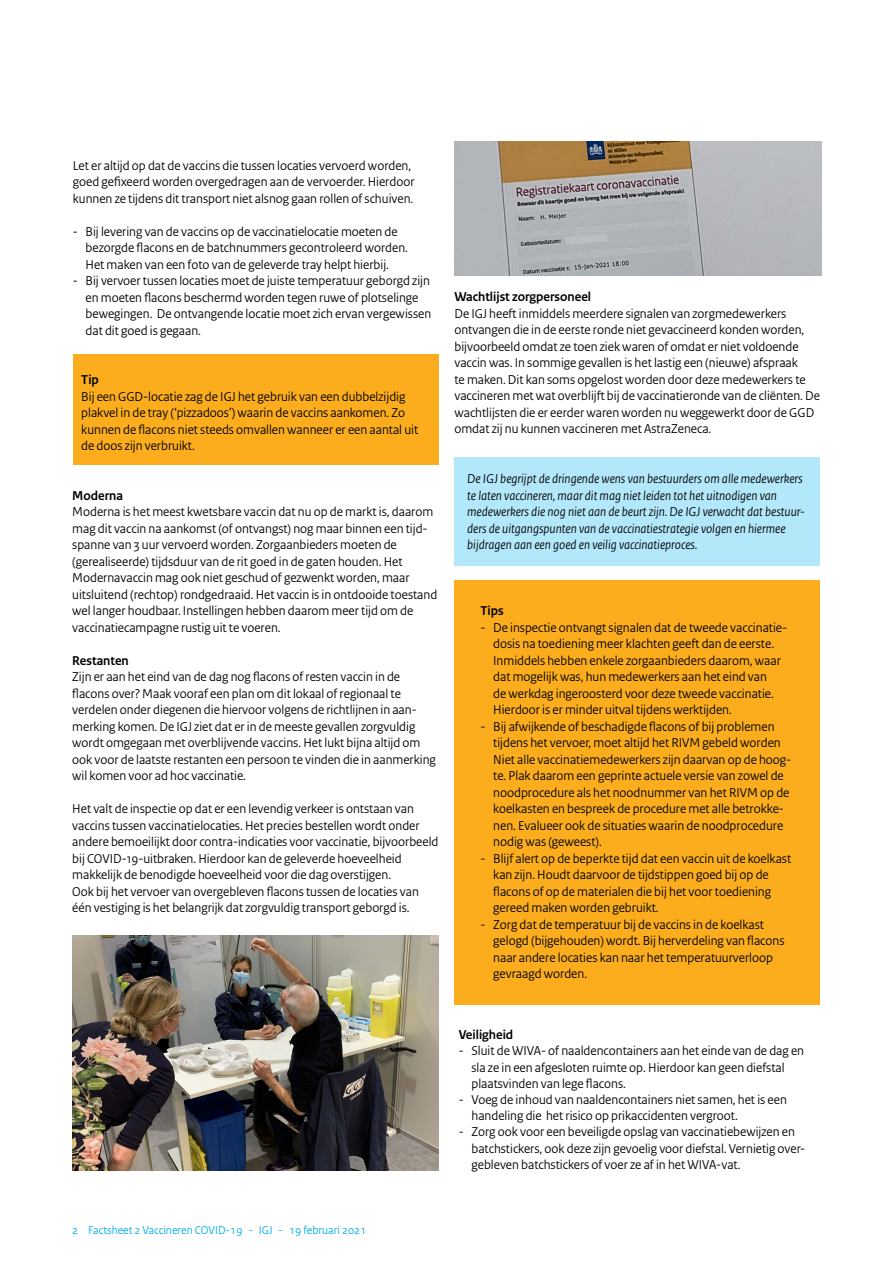
<style>
.page{position:relative;width:893px;height:1263px;background:#fff}
.page>*{position:absolute;margin:0;border:0;box-sizing:border-box;transform-origin:0 0}
.t1{font:13.5px/16.5px "Rijksoverheid Sans Heading";color:#000}
.t2{font:italic 13.5px/16.5px "Rijksoverheid Sans Heading";color:#000}
.t3{font:700 13.5px "Rijksoverheid Sans Heading";color:#000}
.t4{font:12px "Rijksoverheid Sans";color:#00aeef}
</style>
<div class="page">
<div style="left:73px;top:354px;width:365px;height:111px;background:#fbad1d"></div>
<div style="left:454px;top:457px;width:366px;height:109px;background:#b3e7fa"></div>
<div style="left:454px;top:580px;width:366px;height:424px;background:#fbad1d"></div>
<img style="left:72px;top:935px;width:366px;height:236px">
<img style="left:454px;top:142px;width:367px;height:134px">
<svg style="left:564px;top:234px;width:45px;height:11px"></svg>
<p class="t1" style="left:73px;top:157px;width:343px">Let er altijd op dat de vaccins die tussen locaties vervoerd worden, goed gefixeerd worden overgedragen aan de vervoerder. Hierdoor kunnen ze tijdens dit transport niet alsnog gaan rollen of schuiven.</p>
<p class="t1" style="left:86px;top:223px;width:324px;text-indent:-13px">- Bij levering van de vaccins op de vaccinatielocatie moeten de bezorgde flacons en de batchnummers gecontroleerd worden.<br>Het maken van een foto van de geleverde tray helpt hierbij.</p>
<p class="t1" style="left:86px;top:273px;width:347px;text-indent:-13px">- Bij vervoer tussen locaties moet de juiste temperatuur geborgd zijn en moeten flacons beschermd worden tegen ruwe of plotselinge bewegingen. De ontvangende locatie moet zich ervan vergewissen dat dit goed is gegaan.</p>
<p class="t3" style="left:81px;top:372px;width:19px">Tip</p>
<p class="t1" style="left:81px;top:388px;width:338px">Bij een GGD-locatie zag de IGJ het gebruik van een dubbelzijdig plakvel in de tray (‘pizzadoos’) waarin de vaccins aankomen. Zo kunnen de flacons niet steeds omvallen wanneer er een aantal uit de doos zijn verbruikt.</p>
<p class="t3" style="left:72px;top:488px;width:52px">Moderna</p>
<p class="t1" style="left:72px;top:504px;width:366px">Moderna is het meest kwetsbare vaccin dat nu op de markt is, daarom mag dit vaccin na aankomst (of ontvangst) nog maar binnen een tijd&shy;spanne van 3 uur vervoerd worden. Zorgaanbieders moeten de (gerealiseerde) tijdsduur van de rit goed in de gaten houden. Het Modernavaccin mag ook niet geschud of gezwenkt worden, maar uitsluitend (rechtop) rondgedraaid. Het vaccin is in ontdooide toestand wel langer houdbaar. Instellingen hebben daarom meer tijd om de vaccinatiecampagne rustig uit te voeren.</p>
<p class="t3" style="left:72px;top:652px;width:58px">Restanten</p>
<p class="t1" style="left:72px;top:668px;width:365px">Zijn er aan het eind van de dag nog flacons of resten vaccin in de flacons over? Maak vooraf een plan om dit lokaal of regionaal te verdelen onder diegenen die hiervoor volgens de richtlijnen in aan&shy;merking komen. De IGJ ziet dat er in de meeste gevallen zorgvuldig wordt omgegaan met overblijvende vaccins. Het lukt bijna altijd om ook voor de laatste restanten een persoon te vinden die in aanmerking wil komen voor ad hoc vaccinatie.</p>
<p class="t1" style="left:72px;top:800px;width:368px">Het valt de inspectie op dat er een levendig verkeer is ontstaan van vaccins tussen vaccinatielocaties. Het precies bestellen wordt onder andere bemoeilijkt door contra-indicaties voor vaccinatie, bijvoorbeeld bij COVID-19-uitbraken. Hierdoor kan de geleverde hoeveelheid makkelijk de benodigde hoeveelheid voor die dag overstijgen.<br>Ook bij het vervoer van overgebleven flacons tussen de locaties van één vestiging is het belangrijk dat zorgvuldig transport geborgd is.</p>
<p class="t3" style="left:454px;top:289px;width:138px">Wachtlijst zorgpersoneel</p>
<p class="t1" style="left:454px;top:305px;width:367px">De IGJ heeft inmiddels meerdere signalen van zorgmedewerkers ontvangen die in de eerste ronde niet gevaccineerd konden worden, bijvoorbeeld omdat ze toen ziek waren of omdat er niet voldoende vaccin was. In sommige gevallen is het lastig een (nieuwe) afspraak<br>te maken. Dit kan soms opgelost worden door deze medewerkers te vaccineren met wat overblijft bij de vaccinatieronde van de cliënten. De wachtlijsten die er eerder waren worden nu weggewerkt door de GGD omdat zij nu kunnen vaccineren met AstraZeneca.</p>
<p class="t2" style="left:467px;top:471px;width:339px">De IGJ begrijpt de dringende wens van bestuurders om alle medewerkers te laten vaccineren, maar dit mag niet leiden tot het uitnodigen van medewerkers die nog niet aan de beurt zijn. De IGJ verwacht dat bestuur&shy;ders de uitgangspunten van de vaccinatiestrategie volgen en hiermee bijdragen aan een goed en veilig vaccinatieproces.</p>
<p class="t3" style="left:480px;top:603px;width:25px">Tips</p>
<p class="t1" style="left:493px;top:619px;width:295px;text-indent:-13px">- De inspectie ontvangt signalen dat de tweede vaccinatie&shy;dosis na toediening meer klachten geeft dan de eerste.<br>Inmiddels hebben enkele zorgaanbieders daarom, waar dat mogelijk was, hun medewerkers aan het eind van<br>de werkdag ingeroosterd voor deze tweede vaccinatie.<br>Hierdoor is er minder uitval tijdens werktijden.</p>
<p class="t1" style="left:493px;top:718px;width:300px;text-indent:-13px">- Bij afwijkende of beschadigde flacons of bij problemen tijdens het vervoer, moet altijd het RIVM gebeld worden Niet alle vaccinatiemedewerkers zijn daarvan op de hoog&shy;te. Plak daarom een geprinte actuele versie van zowel de noodprocedure als het noodnummer van het RIVM op de koelkasten en bespreek de procedure met alle betrokke&shy;nen. Evalueer ook de situaties waarin de noodprocedure nodig was (geweest).</p>
<p class="t1" style="left:493px;top:850px;width:299px;text-indent:-13px">- Blijf alert op de beperkte tijd dat een vaccin uit de koelkast kan zijn. Houdt daarvoor de tijdstippen goed bij op de flacons of op de materialen die bij het voor toediening gereed maken worden gebruikt.</p>
<p class="t1" style="left:493px;top:916px;width:293px;text-indent:-13px">- Zorg dat de temperatuur bij de vaccins in de koelkast gelogd (bijgehouden) wordt. Bij herverdeling van flacons naar andere locaties kan naar het temperatuurverloop gevraagd worden.</p>
<p class="t3" style="left:459px;top:1027px;width:56px">Veiligheid</p>
<p class="t1" style="left:471px;top:1043px;width:334px;text-indent:-13px">- Sluit de WIVA- of naaldencontainers aan het einde van de dag en sla ze in een afgesloten ruimte op. Hierdoor kan geen diefstal plaatsvinden van lege flacons.</p>
<p class="t1" style="left:471px;top:1092px;width:317px;text-indent:-13px">- Voeg de inhoud van naaldencontainers niet samen, het is een handeling die het risico op prikaccidenten vergroot.</p>
<p class="t1" style="left:471px;top:1124px;width:334px;text-indent:-13px">- Zorg ook voor een beveiligde opslag van vaccinatiebewijzen en batchstickers, ook deze zijn gevoelig voor diefstal. Vernietig over&shy;gebleven batchstickers of voer ze af in het WIVA-vat.</p>
<p class="t4" style="left:72px;top:1223px;width:296px">2 Factsheet 2 Vaccineren COVID-19 - IGJ - 19 februari 2021</p>
</div>
